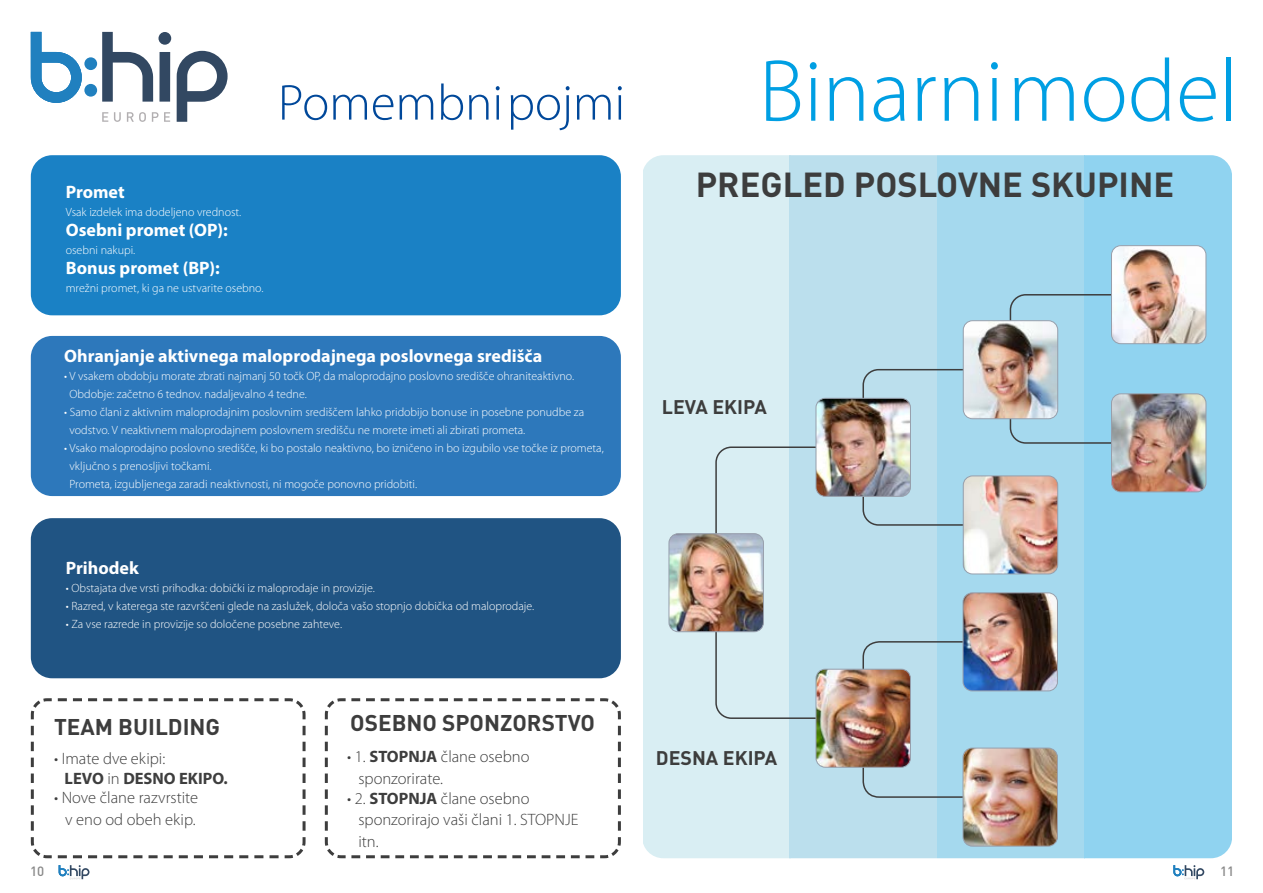
<style>
.page{position:relative;width:1263px;height:893px;background:#fff}
.page>*{position:absolute;margin:0;border:0;box-sizing:border-box;transform-origin:0 0}
.t1{font:300 88.95px "Myriad Pro";color:#009fe3}
.t2{font:300 50.85px "Myriad Pro";color:#00489a}
.t3{font:700 34.35px "DIN Pro";color:#3d3d3d}
.t4{font:700 22.5px "DIN Pro";color:#3d3d3d}
.t5{font:700 19.5px "DIN Pro";color:#3d3d3d}
.t6{font:700 18px "Myriad Pro";color:#fff}
.t7{font:300 16.5px/21.6px "Myriad Pro";color:#3d3d3d}
.t8{font:300 16.5px/19.8px "Myriad Pro";color:#3e3e3e}
.t9{font:500 13.35px "DIN Pro";color:#888}
.t10{font:300 12px/18px "Myriad Pro";color:#fff}
.s1{font-weight:700}
</style>
<div class="page">
<svg style="left:177px;top:51px;width:51px;height:71px"></svg>
<div style="left:159px;top:52px;width:11px;height:50px;background:#324862"></div>
<div style="left:158px;top:32px;width:13px;height:13px;background:#324862;border-radius:50%"></div>
<svg style="left:102px;top:32px;width:51px;height:70px"></svg>
<svg style="left:31px;top:32px;width:51px;height:71px"></svg>
<div style="left:84px;top:57px;width:13px;height:13px;background:#2080bf;border-radius:50%"></div>
<div style="left:84px;top:84px;width:13px;height:13px;background:#2080bf;border-radius:50%"></div>
<svg style="left:102px;top:112px;width:6px;height:10px"></svg>
<svg style="left:114px;top:112px;width:7px;height:10px"></svg>
<svg style="left:127px;top:112px;width:19px;height:10px"></svg>
<svg style="left:152px;top:112px;width:18px;height:10px"></svg>
<svg style="left:30px;top:698px;width:276px;height:161px"></svg>
<svg style="left:324px;top:698px;width:297px;height:161px"></svg>
<div style="left:31px;top:155px;width:590px;height:160px;background:#1a81c5;border-radius:21px"></div>
<div style="left:31px;top:336px;width:590px;height:160px;background:#2d78bb;border-radius:21px"></div>
<div style="left:31px;top:518px;width:590px;height:160px;background:#205483;border-radius:21px"></div>
<svg style="left:59px;top:865px;width:31px;height:14px"></svg>
<svg style="left:1173px;top:865px;width:31px;height:14px"></svg>
<div style="left:643px;top:155px;width:146px;height:703px;background:#d9eef3"></div>
<div style="left:789px;top:155px;width:148px;height:703px;background:#bbdfed"></div>
<div style="left:937px;top:155px;width:148px;height:703px;background:#a5d9ee"></div>
<div style="left:1085px;top:155px;width:147px;height:703px;background:#90d3f0"></div>
<svg style="left:862px;top:293px;width:310px;height:233px"></svg>
<div style="left:862px;top:641px;width:172px;height:157px;border:2px solid #3d3d3d;border-radius:16px"></div>
<svg style="left:715px;top:446px;width:177px;height:274px"></svg>
<img style="left:1111px;top:246px;width:95px;height:98px">
<div style="left:1111px;top:245px;width:95px;height:99px;border:1px solid #979fac;border-radius:9px"></div>
<img style="left:1111px;top:394px;width:95px;height:98px">
<div style="left:1111px;top:393px;width:95px;height:99px;border:1px solid #979fac;border-radius:9px"></div>
<img style="left:963px;top:321px;width:95px;height:98px">
<div style="left:963px;top:320px;width:95px;height:99px;border:1px solid #979fac;border-radius:9px"></div>
<img style="left:963px;top:476px;width:95px;height:98px">
<div style="left:963px;top:475px;width:95px;height:99px;border:1px solid #979fac;border-radius:9px"></div>
<img style="left:816px;top:398px;width:94px;height:98px">
<div style="left:815px;top:398px;width:96px;height:99px;border:1px solid #979fac;border-radius:9px"></div>
<img style="left:816px;top:669px;width:94px;height:98px">
<div style="left:815px;top:669px;width:96px;height:99px;border:1px solid #979fac;border-radius:9px"></div>
<img style="left:963px;top:593px;width:94px;height:98px">
<div style="left:962px;top:592px;width:96px;height:99px;border:1px solid #979fac;border-radius:9px"></div>
<img style="left:963px;top:748px;width:94px;height:98px">
<div style="left:962px;top:748px;width:96px;height:99px;border:1px solid #979fac;border-radius:9px"></div>
<img style="left:669px;top:534px;width:94px;height:98px">
<div style="left:668px;top:533px;width:96px;height:99px;border:1px solid #979fac;border-radius:9px"></div>
<h2 class="t2" style="left:278px;top:75px;width:349px">Pomembnipojmi</h2>
<h3 class="t6" style="left:66px;top:180px;width:60px">Promet</h3>
<p class="t10" style="left:66px;top:203px;width:177px">Vsak izdelek ima dodeljeno vrednost.</p>
<h3 class="t6" style="left:66px;top:218px;width:164px">Osebni promet (OP):</h3>
<p class="t10" style="left:66px;top:241px;width:71px">osebni nakupi.</p>
<h3 class="t6" style="left:66px;top:257px;width:156px">Bonus promet (BP):</h3>
<p class="t10" style="left:66px;top:280px;width:199px">mrežni promet, ki ga ne ustvarite osebno.</p>
<h3 class="t6" style="left:64px;top:344px;width:479px">Ohranjanje aktivnega maloprodajnega poslovnega središča</h3>
<p class="t10" style="left:70px;top:367px;width:506px;text-indent:-5px">• V vsakem obdobju morate zbrati najmanj 50 točk OP, da maloprodajno poslovno središče ohraniteaktivno.<br>Obdobje: začetno 6 tednov. nadaljevalno 4 tedne.</p>
<p class="t10" style="left:70px;top:403px;width:516px;text-indent:-5px">• Samo člani z aktivnim maloprodajnim poslovnim središčem lahko pridobijo bonuse in posebne ponudbe za vodstvo. V neaktivnem maloprodajnem poslovnem središču ne morete imeti ali zbirati prometa.</p>
<p class="t10" style="left:70px;top:439px;width:536px;text-indent:-5px">• Vsako maloprodajno poslovno središče, ki bo postalo neaktivno, bo izničeno in bo izgubilo vse točke iz prometa, vključno s prenosljivi točkami.<br>Prometa, izgubljenega zaradi neaktivnosti, ni mogoče ponovno pridobiti.</p>
<h3 class="t6" style="left:66px;top:556px;width:75px">Prihodek</h3>
<p class="t10" style="left:66px;top:579px;width:310px">• Obstajata dve vrsti prihodka: dobički iz maloprodaje in provizije.</p>
<p class="t10" style="left:66px;top:597px;width:470px">• Razred, v katerega ste razvrščeni glede na zaslužek, določa vašo stopnjo dobička od maloprodaje.</p>
<p class="t10" style="left:66px;top:615px;width:278px">• Za vse razrede in provizije so določene posebne zahteve.</p>
<h3 class="t4" style="left:54px;top:708px;width:168px">TEAM BUILDING</h3>
<h3 class="t8" style="left:65px;top:749px;width:165px;text-indent:-11px">• Imate dve ekipi:<br><span class="s1">LEVO</span> in <span class="s1">DESNO EKIPO.</span></h3>
<h3 class="t8" style="left:54px;top:787px;width:146px;line-height:21.6px;text-align:center">• Nove člane razvrstite v eno od obeh ekip.</h3>
<h3 class="t4" style="left:350px;top:704px;width:246px">OSEBNO SPONZORSTVO</h3>
<h3 class="t7" style="left:358px;top:746px;width:173px;text-indent:-11px">• 1. <span class="s1">STOPNJA</span> člane osebno sponzorirate.</h3>
<h3 class="t7" style="left:358px;top:788px;width:222px;text-indent:-11px">• 2. <span class="s1">STOPNJA</span> člane osebno sponzorirajo vaši člani 1. STOPNJE itn.</h3>
<h1 class="t1" style="left:759px;top:42px;width:481px">Binarnimodel</h1>
<h3 class="t3" style="left:696px;top:156px;width:480px">PREGLED POSLOVNE SKUPINE</h3>
<h3 class="t5" style="left:662px;top:391px;width:106px">LEVA EKIPA</h3>
<h3 class="t5" style="left:656px;top:742px;width:123px">DESNA EKIPA</h3>
<p class="t9" style="left:30px;top:862px;width:16px">10</p>
<p class="t9" style="left:1220px;top:862px;width:16px">11</p>
</div>
